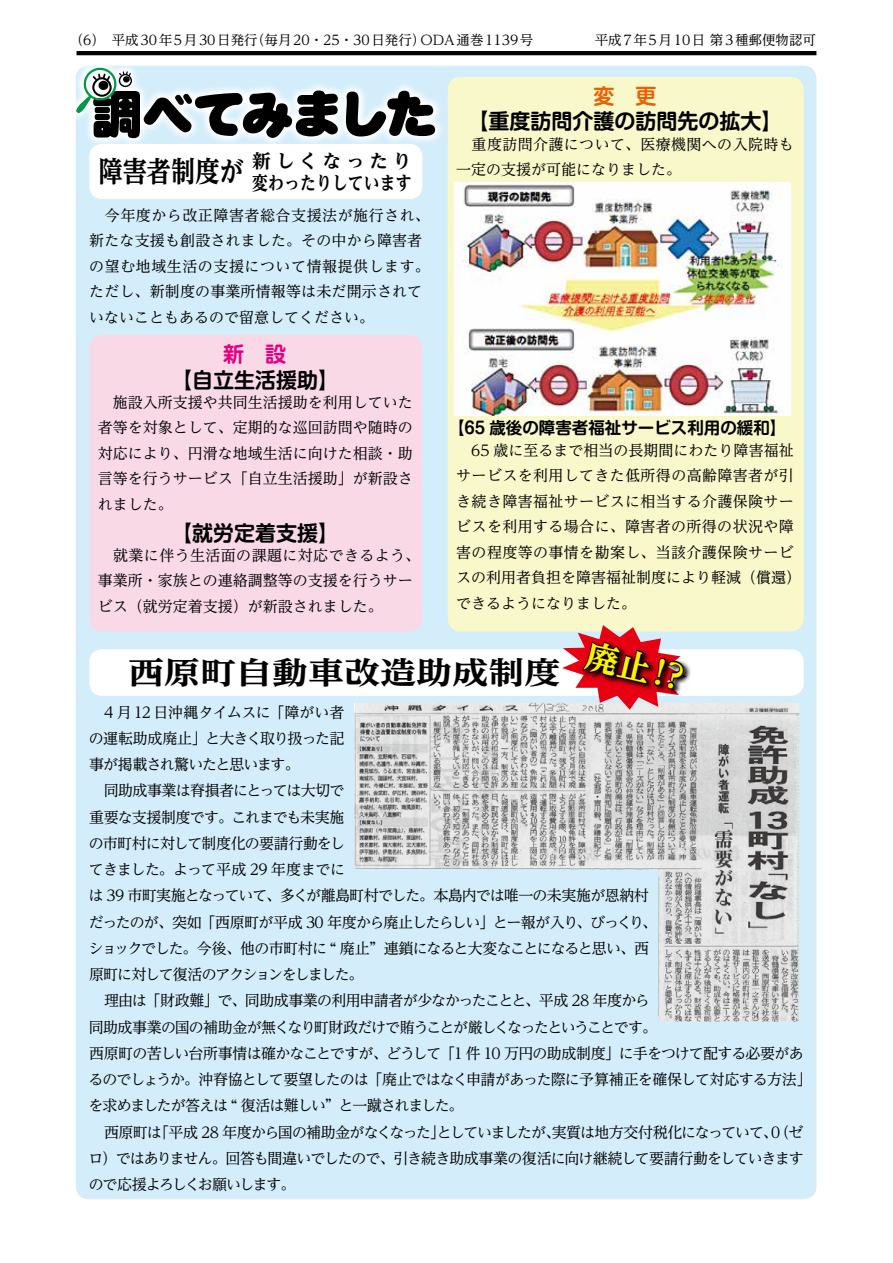
<style>
.page{position:relative;width:893px;height:1263px;background:#fff}
.page>*{position:absolute;margin:0;border:0;box-sizing:border-box;transform-origin:0 0}
.t1{font:700 expanded 33px "UD Reimin Pro";color:#fff100}
.t2{font:700 expanded 30.6px "UD Reimin Pro";color:#000;scale:1.18 1}
.t3{font:700 expanded 28.5px "UD Reimin Pro";color:#000;scale:.85 1}
.t4{font:700 21px "Shin M Go Pro De";color:#000}
.t5{font:700 21px "Shin M Go Pro De";color:#e4007f}
.t6{font:700 21px "Shin M Go Pro De";color:#eb6100}
.t7{font:700 expanded 18.75px/21.8px "UD Reimin Pro";color:#000}
.t8{font:700 16.5px "Shin M Go Pro De";color:#000}
.t9{font:15px/26.2px "UD Reimin Pro";letter-spacing:-.06em;color:#000}
.t10{font:15px/25.5px "UD Reimin Pro";letter-spacing:.025em;color:#000}
.t11{font:15px/25.5px "UD Reimin Pro";letter-spacing:.01em;color:#000}
.t12{font:15px/25.5px "UD Reimin Pro";letter-spacing:-.025em;color:#000;text-align:justify}
.t13{font:15px/25.5px "UD Reimin Pro";color:#000}
.t14{font:13.5px "UD Reimin Pro";color:#000}
.t15{font:13.5px "UD Reimin Pro";letter-spacing:.125em;color:#000}
</style>
<div class="page">
<div style="left:76px;top:66px;width:740px;height:1133px;background:#d3edfb;border-radius:13px"></div>
<hr style="left:77px;top:51px;width:739px;height:4px;background:#000">
<div style="left:89px;top:335px;width:333px;height:296px;background:#fad9e7;border-radius:13px"></div>
<div style="left:448px;top:77px;width:356px;height:554px;background:#f9f8ca;border-radius:13px"></div>
<img style="left:455px;top:183px;width:336px;height:232px">
<img style="left:354px;top:703px;width:445px;height:319px">
<div style="left:89px;top:649px;width:715px;height:47px;background:#fff;border-radius:13px"></div>
<div style="left:89px;top:144px;width:333px;height:55px;background:#fff;border-radius:13px"></div>
<svg style="left:84px;top:65px;width:361px;height:83px"></svg>
<svg style="left:346px;top:91px;width:89px;height:45px"></svg>
<svg style="left:76px;top:67px;width:262px;height:71px"></svg>
<svg style="left:687px;top:664px;width:4px;height:16px"></svg>
<svg style="left:562px;top:625px;width:125px;height:85px"></svg>
<p class="t14" style="left:70px;top:29px;width:465px">（6）　平成30年5月30日発行（毎月20・25・30日発行）ODA通巻1139号</p>
<p class="t15" style="left:595px;top:29px;width:223px">平成7年5月10日 第3種郵便物認可</p>
<h3 class="t3" style="left:98px;top:148px;width:172px">障害者制度が</h3>
<p class="t7" style="left:252px;top:150px;width:161px">新しくなったり変わったりしています</p>
<p class="t11" style="left:89px;top:202px;width:342px">　今年度から改正障害者総合支援法が施行され、新たな支援も創設されました。その中から障害者の望む地域生活の支援について情報提供します。ただし、新制度の事業所情報等は未だ開示されていないこともあるので留意してください。</p>
<h3 class="t5" style="left:223px;top:337px;width:64px">新　設</h3>
<h3 class="t4" style="left:171px;top:363px;width:169px">【自立生活援助】</h3>
<p class="t12" style="left:98px;top:389px;width:317px">　施設入所支援や共同生活援助を利用していた者等を対象として、定期的な巡回訪問や随時の対応により、円滑な地域生活に向けた相談・助言等を行うサービス「自立生活援助」が新設されました。</p>
<h3 class="t4" style="left:171px;top:516px;width:170px">【就労定着支援】</h3>
<p class="t13" style="left:98px;top:542px;width:324px">　就業に伴う生活面の課題に対応できるよう、事業所・家族との連絡調整等の支援を行うサービス（就労定着支援）が新設されました。</p>
<h3 class="t6" style="left:593px;top:79px;width:64px">変　更</h3>
<h3 class="t4" style="left:467px;top:104px;width:317px">【重度訪問介護の訪問先の拡大】</h3>
<p class="t10" style="left:456px;top:131px;width:339px">　重度訪問介護について、医療機関への入院時も一定の支援が可能になりました。</p>
<p class="t8" style="left:448px;top:414px;width:340px">【65 歳後の障害者福祉サービス利用の緩和】</p>
<p class="t10" style="left:456px;top:437px;width:346px">　65 歳に至るまで相当の長期間にわたり障害福祉サービスを利用してきた低所得の高齢障害者が引き続き障害福祉サービスに相当する介護保険サービスを利用する場合に、障害者の所得の状況や障害の程度等の事情を勘案し、当該介護保険サービスの利用者負担を障害福祉制度により軽減（償還）できるようになりました。</p>
<h2 class="t2" style="left:128px;top:647px;width:368px">西原町自動車改造助成制度</h2>
<h1 class="t1" style="left:592px;top:629px;width:101px;rotate:13deg">廃止!?</h1>
<p class="t9" style="left:88px;top:698px;width:725px">　4 月 12 日沖縄タイムスに「障がい者<br>の運転助成廃止」と大きく取り扱った記<br>事が掲載され驚いたと思います。<br>　同助成事業は脊損者にとっては大切で<br>重要な支援制度です。これまでも未実施<br>の市町村に対して制度化の要請行動をし<br>てきました。よって平成 29 年度までに<br>は 39 市町実施となっていて、多くが離島町村でした。本島内では唯一の未実施が恩納村<br>だったのが、突如「西原町が平成 30 年度から廃止したらしい」とー報が入り、びっくり、<br>ショックでした。今後、他の市町村に “ 廃止”連鎖になると大変なことになると思い、西<br>原町に対して復活のアクションをしました。<br>　理由は「財政難」で、同助成事業の利用申請者が少なかったことと、平成 28 年度から<br>同助成事業の国の補助金が無くなり町財政だけで賄うことが厳しくなったということです。<br>西原町の苦しい台所事情は確かなことですが、どうして「1 件 10 万円の助成制度」に手をつけて配する必要があるのでしょうか。沖脊協として要望したのは「廃止ではなく申請があった際に予算補正を確保して対応する方法」を求めましたが答えは “ 復活は難しい”と一蹴されました。<br>　西原町は「平成 28 年度から国の補助金がなくなった」としていましたが、実質は地方交付税化になっていて、０（ゼロ）ではありません。回答も間違いでしたので、引き続き助成事業の復活に向け継続して要請行動をしていきますので応援よろしくお願いします。</p>
</div>
